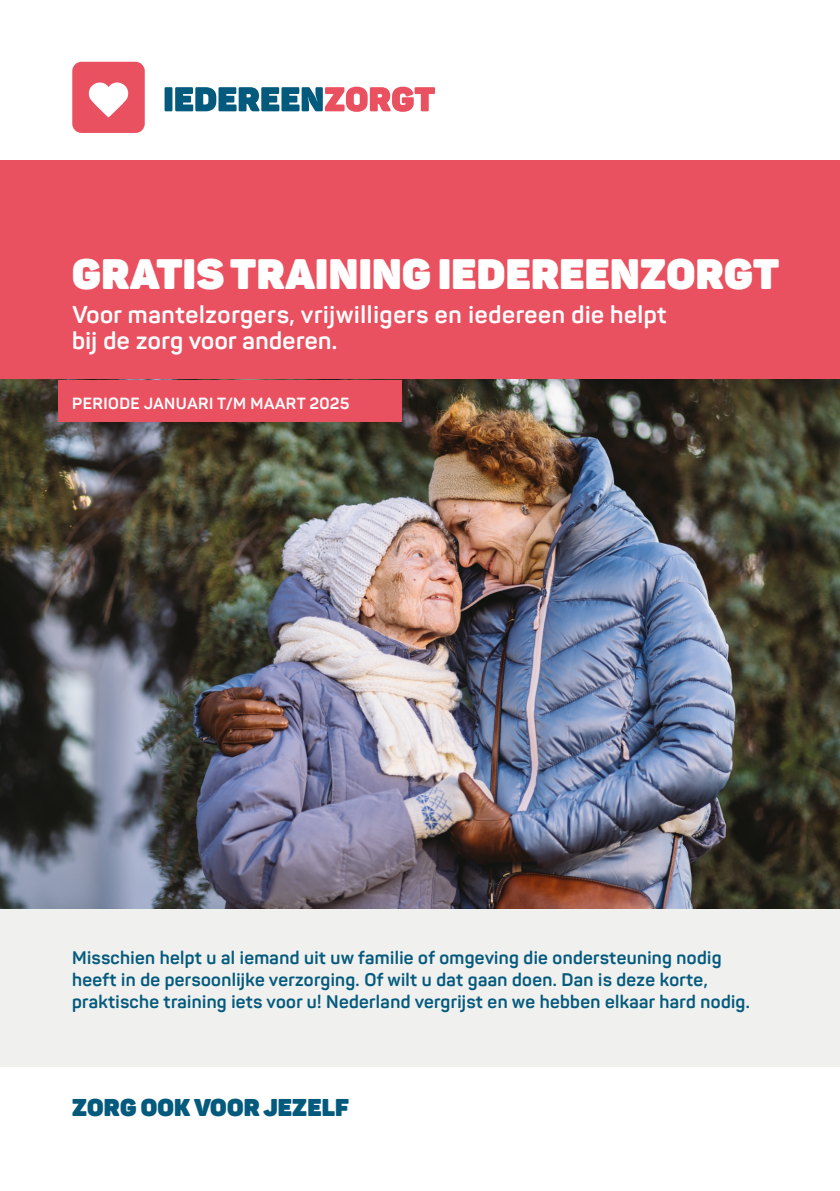
<style>
.page{position:relative;width:840px;height:1191px;background:#fff}
.page>*{position:absolute;margin:0;border:0;box-sizing:border-box;transform-origin:0 0}
.t1{font:900 42px "Panton";letter-spacing:.01em;color:#fff}
.t2{font:700 24px/26px "Panton";letter-spacing:.025em;color:#fff}
.t3{font:900 24px "Panton";letter-spacing:.01em;color:#045a7d}
.t4{font:700 18px/22px "Panton";letter-spacing:.02em;color:#045a7d}
.t5{font:700 16px "Panton";letter-spacing:.03em;color:#fff}
</style>
<div class="page">
<div style="left:0;top:160px;width:839px;height:220px;background:#ea5160"></div>
<div style="left:164px;top:87px;width:8px;height:24px;background:#045a7d"></div>
<svg style="left:175px;top:87px;width:260px;height:25px"></svg>
<div style="left:72px;top:62px;width:73px;height:71px;background:#ea5160;border-radius:9px"></div>
<svg style="left:88px;top:82px;width:41px;height:35px"></svg>
<img style="left:0;top:380px;width:839px;height:529px">
<div style="left:0;top:909px;width:839px;height:157px;background:#f0f0ef"></div>
<div style="left:58px;top:380px;width:343px;height:41px;background:#ea5160"></div>
<h1 class="t1" style="left:72px;top:246px;width:708px">GRATIS TRAINING IEDEREENZORGT</h1>
<h2 class="t2" style="left:72px;top:301px;width:595px">Voor mantelzorgers, vrijwilligers en iedereen die helpt bij de zorg voor anderen.</h2>
<p class="t5" style="left:72px;top:393px;width:278px">PERIODE JANUARI T/M MAART 2025</p>
<p class="t4" style="left:72px;top:946px;width:679px">Misschien helpt u al iemand uit uw familie of omgeving die ondersteuning nodig heeft in de persoonlijke verzorging. Of wilt u dat gaan doen. Dan is deze korte, praktische training iets voor u! Nederland vergrijst en we hebben elkaar hard nodig.</p>
<h2 class="t3" style="left:72px;top:1091px;width:278px">ZORG OOK VOOR JEZELF</h2>
</div>
